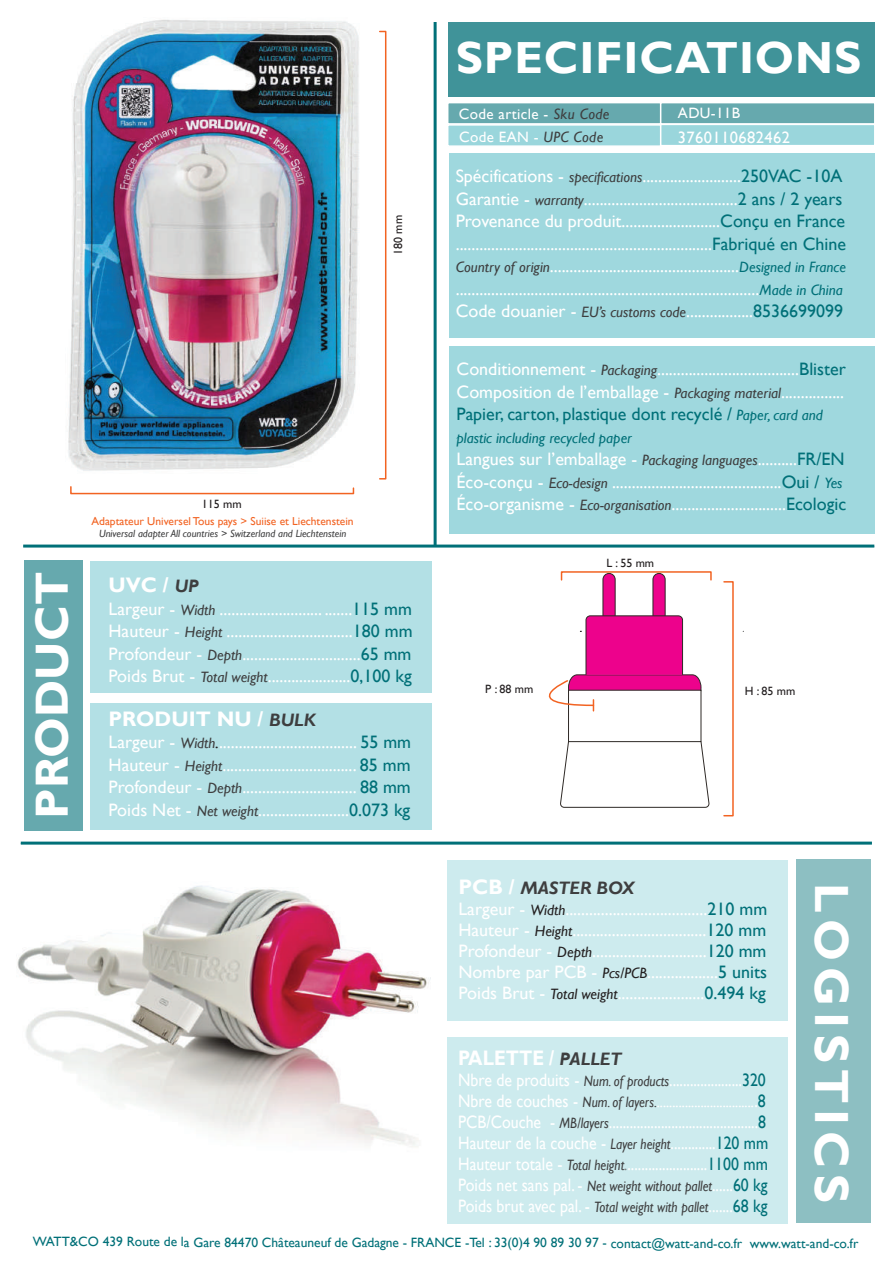
<style>
.page{position:relative;width:893px;height:1263px;background:#fff}
.page>*{position:absolute;margin:0;border:0;box-sizing:border-box;transform-origin:0 0}
.t1{font:700 48px "Gill Sans";letter-spacing:.125em;color:#fff}
.t2{font:700 46.5px "Gill Sans";color:#fff}
.t3{font:700 45px "Gill Sans";letter-spacing:.02em;color:#fff}
.t4{font:700 21px "Gill Sans";color:#fff}
.t5{font:700 21px "Gill Sans";color:#fff;scale:.88 1}
.t6{font:18px/22.5px "Gill Sans";color:#fff;text-align:justify}
.t7{font:18px/21px "Gill Sans";color:#fff;scale:.88 1}
.t8{font:16.5px "Gill Sans";letter-spacing:.025em;color:#fff}
.t9{font:15px/22.5px "Gill Sans";letter-spacing:.025em;color:#fff}
.t10{font:italic 15px "Gill Sans";color:#007078}
.t11{font:13.5px "Gill Sans";letter-spacing:-.005em;color:#007078}
.t12{font:12px "Gill Sans";color:#231f20}
.t13{font:11.55px "Gill Sans";color:#f26322}
.t14{font:italic 10.5px "Gill Sans";color:#3e3e3f}
.s1{font-style:italic;font-size:18px;color:#3e3e3f}
.s2{font-style:italic;font-size:15px;color:#3e3e3f}
.s3{color:#007078}
.s4{font-style:italic;color:#231f20}
.s5{font-style:italic;color:#3e3e3f}
.s6{font-style:italic;font-size:15px;color:#007078}
.s7{font-weight:700;font-size:21px}
.s8{font-weight:700;font-style:italic;color:#3e3e3f}
.s9{font-style:italic;font-size:15px;color:#231f20}
.s10{font-style:italic}
.s11{font-style:italic;color:#808285}
</style>
<div class="page">
<div style="left:653px;top:573px;width:12px;height:50px;background:#ed028c;border-radius:6px"></div>
<div style="left:653px;top:573px;width:12px;height:50px;border:1px solid #2e2926;border-radius:6px"></div>
<div style="left:603px;top:573px;width:12px;height:50px;background:#ed028c;border-radius:6px"></div>
<div style="left:603px;top:573px;width:12px;height:50px;border:1px solid #2e2926;border-radius:6px"></div>
<svg style="left:560px;top:741px;width:150px;height:67px"></svg>
<div style="left:568px;top:690px;width:133px;height:52px;background:#fff;border:1px solid #2e2926"></div>
<div style="left:796px;top:860px;width:74px;height:363px;background:#8dbfc2"></div>
<div style="left:447px;top:102px;width:214px;height:23px;background:#66a9ae;border:2px solid #fff"></div>
<div style="left:660px;top:102px;width:215px;height:23px;background:#66a9ae;border:2px solid #fff"></div>
<div style="left:447px;top:124px;width:214px;height:23px;background:#9ad6dc;border:2px solid #fff"></div>
<div style="left:660px;top:124px;width:215px;height:22px;background:#9ad6dc;border:2px solid #fff"></div>
<svg style="left:23px;top:544px;width:851px;height:4px;background:#3f9399"></svg>
<div style="left:90px;top:703px;width:342px;height:127px;background:#b3e0e5"></div>
<div style="left:448px;top:1037px;width:340px;height:186px;background:#cdebee"></div>
<div style="left:90px;top:561px;width:342px;height:132px;background:#b3e0e5"></div>
<div style="left:448px;top:860px;width:340px;height:160px;background:#cdebee"></div>
<div style="left:379px;top:31px;width:7px;height:448px;border:2px solid #f26322"></div>
<svg style="left:70px;top:486px;width:285px;height:9px"></svg>
<hr style="left:434px;top:22px;width:3px;height:525px;background:#007078">
<div style="left:723px;top:581px;width:11px;height:235px;border:2px solid #f26322"></div>
<div style="left:561px;top:571px;width:151px;height:10px;border:2px solid #f26322"></div>
<div style="left:25px;top:561px;width:58px;height:270px;background:#66a9ae"></div>
<hr style="left:21px;top:842px;width:851px;height:3px;background:#007078">
<div style="left:448px;top:22px;width:426px;height:74px;background:#409399"></div>
<div style="left:449px;top:153px;width:426px;height:185px;background:#9fd8de"></div>
<div style="left:449px;top:346px;width:426px;height:188px;background:#9fd8de"></div>
<svg style="left:548px;top:615px;width:153px;height:96px"></svg>
<img style="left:68px;top:19px;width:291px;height:452px">
<img style="left:17px;top:885px;width:414px;height:262px">
<h3 class="t3" style="left:456px;top:31px;width:407px">SPECIFICATIONS</h3>
<p class="t12" style="left:391px;top:255px;width:41px;rotate:-90deg">180 mm</p>
<h2 class="t2" style="left:24px;top:819px;width:248px;rotate:-90deg">PRODUCT</h2>
<p class="t12" style="left:202px;top:497px;width:41px">115 mm</p>
<p class="t13" style="left:92px;top:515px;width:264px">Adaptateur Universel Tous pays &gt; Suiise et Liechtenstein</p>
<p class="t14" style="left:99px;top:527px;width:249px">Universal adapter All countries &gt; Switzerland and Liechtenstein</p>
<p class="t4" style="left:109px;top:572px;width:92px">UVC / <span class="s1">UP</span></p>
<p class="t6" style="left:109px;top:598px;width:306px">Largeur - <span class="s2">Width</span> .......................... .......<span class="s3">115 mm </span>Hauteur - <span class="s2">Height</span> ................................<span class="s3">180 mm </span>Profondeur - <span class="s2">Depth</span>..............................<span class="s3">65 mm </span>Poids Brut - <span class="s2">Total weight</span>.....................<span class="s3">0,100 kg</span></p>
<p class="t4" style="left:109px;top:706px;width:208px">PRODUIT NU / <span class="s1">BULK</span></p>
<p class="t6" style="left:109px;top:731px;width:304px">Largeur - <span class="s2">Width</span><span class="s4">.</span>................................... <span class="s3">55 mm </span>Hauteur - <span class="s2">Height</span>.................................. <span class="s3">85 mm </span>Profondeur - <span class="s2">Depth</span>............................. <span class="s3">88 mm </span>Poids Net - <span class="s2">Net weight</span>.......................<span class="s3">0.073 kg</span></p>
<p class="t9" style="left:459px;top:103px;width:152px">Code article - <span class="s5">Sku Code<br></span>Code EAN - <span class="s5">UPC Code</span></p>
<p class="t9" style="left:678px;top:102px;width:64px">ADU-11B</p>
<p class="t8" style="left:678px;top:128px;width:113px">3760110682462</p>
<p class="t6" style="left:456px;top:165px;width:392px;text-align:left">Spécifications - <span class="s2">specifications</span>.........................<span class="s3">250VAC -10A </span>Garantie - <span class="s2">warranty</span>.......................................<span class="s3">2 ans / 2 years </span>Provenance du produit.........................<span class="s3">Conçu en France </span>.................................................................<span class="s3">Fabriqué en Chine </span><span class="s2">Country of origin</span>................................................<span class="s6">Designed in France </span>.............................................................................<span class="s6">Made in China </span>Code douanier - <span class="s2">EU’s customs code</span>.................<span class="s3">8536699099</span></p>
<p class="t6" style="left:457px;top:358px;width:391px">Conditionnement - <span class="s2">Packaging</span>....................................<span class="s3">Blister </span>Composition de l’emballage - <span class="s2">Packaging material</span>................<br><span class="s3">Papier, carton, plastique dont recyclé /</span> <span class="s6">Paper, card and</span></p>
<p class="t10" style="left:457px;top:429px;width:177px">plastic including recycled paper</p>
<p class="t6" style="left:457px;top:448px;width:391px;text-align:left">Langues sur l’emballage - <span class="s2">Packaging languages</span>..........<span class="s3">FR/EN<br></span>Éco-conçu - <span class="s2">Eco-design</span> ...........................................<span class="s3">Oui /</span> <span class="s6">Yes<br></span>Éco-organisme - <span class="s2">Eco-organisation</span>.............................<span class="s3">Ecologic</span></p>
<p class="t12" style="left:485px;top:682px;width:50px">P : 88 mm</p>
<p class="t12" style="left:606px;top:556px;width:49px">L : 55 mm</p>
<p class="t12" style="left:745px;top:684px;width:52px">H : 85 mm</p>
<p class="t6" style="left:458px;top:877px;width:310px;line-height:21px;text-align:left"><span class="s7">PCB /</span> <span class="s8">MASTER BOX<br></span>Largeur - <span class="s9">Width</span>....................................<span class="s3">210 mm </span>Hauteur - <span class="s9">Height</span>..................................<span class="s3">120 mm </span>Profondeur - <span class="s9">Depth</span>.............................<span class="s3">120 mm </span>Nombre par PCB - <span class="s9">Pcs/PCB</span>..................<span class="s3">5 units </span>Poids Brut - <span class="s9">Total weight</span>......................<span class="s3">0.494 kg</span></p>
<h1 class="t1" style="left:860px;top:883px;width:321px;rotate:90deg">LOGISTICS</h1>
<p class="t5" style="left:458px;top:1045px;width:187px">PALETTE / <span class="s1">PALLET</span></p>
<p class="t7" style="left:458px;top:1070px;width:354px">Nbre de produits - <span class="s2">Num. of products</span>.....................<span class="s3">320<br></span>Nbre de couches - <span class="s2">Num. of layers.</span><span class="s10">...............................</span>.<span class="s3">8<br></span>PCB/Couche - <span class="s2">MB/layers</span>...........................................<span class="s3">8<br></span>Hauteur de la couche - <span class="s2">Layer height</span>.............<span class="s3">120 mm </span>Hauteur totale - <span class="s2">Total height</span><span class="s11">.</span>.......................<span class="s3">1100 mm </span>Poids net sans pal. - <span class="s2">Net weight without pallet</span>......<span class="s3">60 kg </span>Poids brut avec pal. - <span class="s2">Total weight with pallet</span>.......<span class="s3">68 kg</span></p>
<p class="t11" style="left:33px;top:1235px;width:827px">WATT&amp;CO 439 Route de la Gare 84470 Châteauneuf de Gadagne - FRANCE -Tel : 33(0)4 90 89 30 97 - contact@watt-and-co.fr www.watt-and-co.fr</p>
</div>
